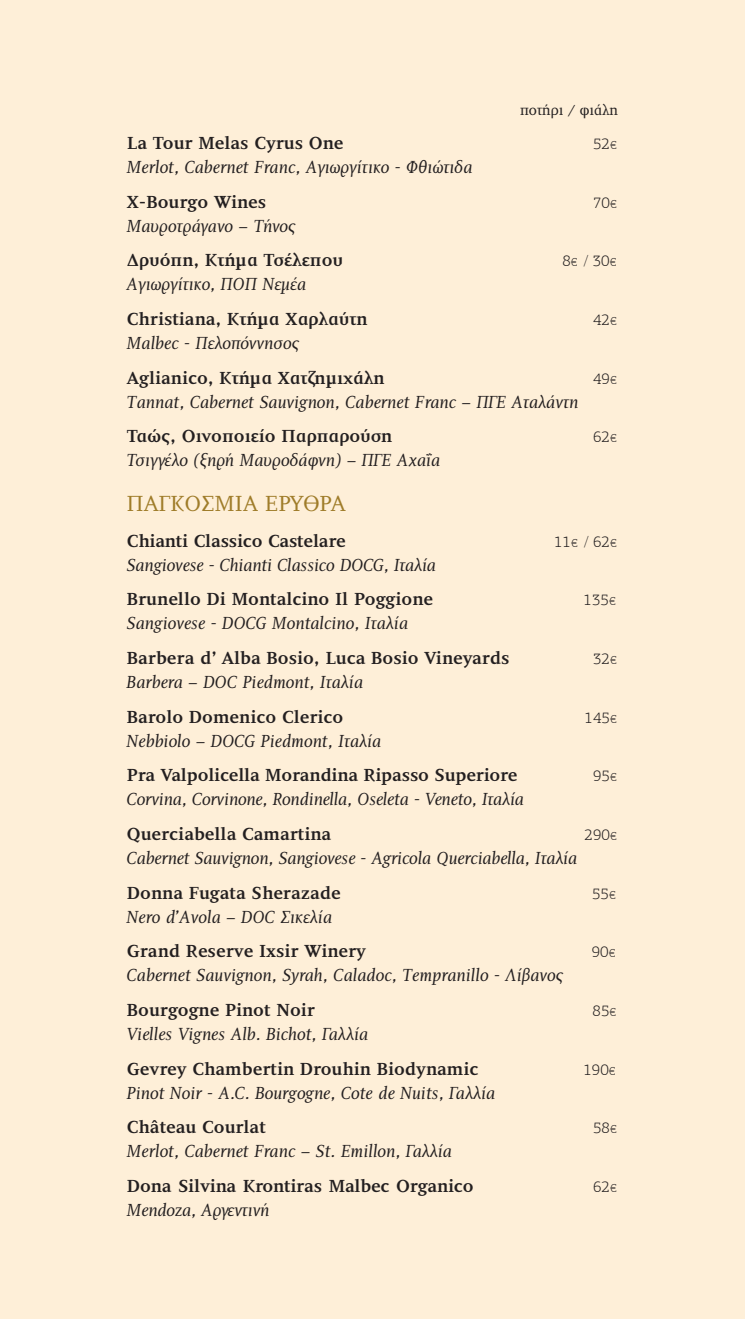
<style>
.page{position:relative;width:745px;height:1319px;background:#fff}
.page>*{position:absolute;margin:0;border:0;box-sizing:border-box;transform-origin:0 0}
.t1{font:22.5px "PF Diplomat";color:#9f7c29}
.t2{font:italic 18px "PF Diplomat";color:#231f20}
.t3{font:700 18px "PF Diplomat";color:#231f20}
.t4{font:300 15.75px "PF Agora Slab Pro";color:#231f20}
.t5{font:15px "PF Diplomat";color:#231f20}
.s1{font-size:12px}
</style>
<div class="page">
<div style="left:0;top:0;width:744px;height:1318px;background:#feefd8"></div>
<p class="t5" style="left:520px;top:102px;width:99px">ποτήρι / φιάλη</p>
<p class="t3" style="left:127px;top:133px;width:218px">La Tour Melas Cyrus One</p>
<p class="t4" style="left:592px;top:134px;width:25px">52<span class="s1">€</span></p>
<p class="t2" style="left:127px;top:157px;width:347px">Merlot, Cabernet Franc, Αγιωργίτικο - Φθιώτιδα</p>
<p class="t3" style="left:127px;top:192px;width:141px">X-Bourgo Wines</p>
<p class="t4" style="left:592px;top:193px;width:25px">70<span class="s1">€</span></p>
<p class="t2" style="left:127px;top:216px;width:169px">Μαυροτράγανο – Τήνος</p>
<p class="t3" style="left:127px;top:250px;width:217px">Δρυόπη, Κτήμα Τσέλεπου</p>
<p class="t4" style="left:562px;top:252px;width:55px">8<span class="s1">€</span> / 30<span class="s1">€</span></p>
<p class="t2" style="left:127px;top:275px;width:181px">Αγιωργίτικο, ΠΟΠ Νεμέα</p>
<p class="t3" style="left:127px;top:309px;width:242px">Christiana, Κτήμα Χαρλαύτη</p>
<p class="t4" style="left:592px;top:310px;width:25px">42<span class="s1">€</span></p>
<p class="t2" style="left:127px;top:333px;width:173px">Malbec - Πελοπόννησος</p>
<p class="t3" style="left:127px;top:368px;width:259px">Aglianico, Κτήμα Χατζημιχάλη</p>
<p class="t4" style="left:592px;top:369px;width:25px">49<span class="s1">€</span></p>
<p class="t2" style="left:127px;top:392px;width:453px">Tannat, Cabernet Sauvignon, Cabernet Franc – ΠΓΕ Αταλάντη</p>
<p class="t3" style="left:127px;top:426px;width:267px">Ταώς, Οινοποιείο Παρπαρούση</p>
<p class="t4" style="left:592px;top:427px;width:25px">62<span class="s1">€</span></p>
<p class="t2" style="left:127px;top:451px;width:315px">Τσιγγέλο (ξηρή Μαυροδάφνη) – ΠΓΕ Αχαΐα</p>
<p class="t1" style="left:127px;top:492px;width:220px">ΠΑΓΚΌΣΜΙΑ ΕΡΥΘΡΑ</p>
<p class="t3" style="left:127px;top:530px;width:220px">Chianti Classico Castelare</p>
<p class="t4" style="left:553px;top:532px;width:64px">11<span class="s1">€</span> / 62<span class="s1">€</span></p>
<p class="t2" style="left:127px;top:555px;width:310px">Sangiovese - Chianti Classico DOCG, Ιταλία</p>
<p class="t3" style="left:127px;top:589px;width:307px">Brunello Di Montalcino Il Poggione</p>
<p class="t4" style="left:583px;top:590px;width:33px">135<span class="s1">€</span></p>
<p class="t2" style="left:127px;top:614px;width:282px">Sangiovese - DOCG Montalcino, Ιταλία</p>
<p class="t3" style="left:127px;top:648px;width:384px">Barbera d’ Alba Bosio, Luca Bosio Vineyards</p>
<p class="t4" style="left:592px;top:649px;width:25px">32<span class="s1">€</span></p>
<p class="t2" style="left:127px;top:672px;width:237px">Barbera – DOC Piedmont, Ιταλία</p>
<p class="t3" style="left:127px;top:706px;width:218px">Barolo Domenico Clerico</p>
<p class="t4" style="left:584px;top:708px;width:33px">145<span class="s1">€</span></p>
<p class="t2" style="left:127px;top:731px;width:256px">Nebbiolo – DOCG Piedmont, Ιταλία</p>
<p class="t3" style="left:127px;top:765px;width:391px">Pra Valpolicella Morandina Ripasso Superiore</p>
<p class="t4" style="left:592px;top:766px;width:25px">95<span class="s1">€</span></p>
<p class="t2" style="left:127px;top:789px;width:398px">Corvina, Corvinone, Rondinella, Oseleta - Veneto, Ιταλία</p>
<p class="t3" style="left:127px;top:824px;width:206px">Querciabella Camartina</p>
<p class="t4" style="left:584px;top:825px;width:33px">290<span class="s1">€</span></p>
<p class="t2" style="left:127px;top:848px;width:451px">Cabernet Sauvignon, Sangiovese - Agricola Querciabella, Ιταλία</p>
<p class="t3" style="left:127px;top:882px;width:215px">Donna Fugata Sherazade</p>
<p class="t4" style="left:591px;top:883px;width:25px">55<span class="s1">€</span></p>
<p class="t2" style="left:127px;top:907px;width:206px">Nero d’Avola – DOC Σικελία</p>
<p class="t3" style="left:127px;top:941px;width:240px">Grand Reserve Ixsir Winery</p>
<p class="t4" style="left:591px;top:942px;width:25px">90<span class="s1">€</span></p>
<p class="t2" style="left:127px;top:965px;width:436px">Cabernet Sauvignon, Syrah, Caladoc, Tempranillo - Λίβανος</p>
<p class="t3" style="left:127px;top:999px;width:189px">Bourgogne Pinot Noir</p>
<p class="t4" style="left:592px;top:1001px;width:25px">85<span class="s1">€</span></p>
<p class="t2" style="left:127px;top:1024px;width:242px">Vielles Vignes Alb. Bichot, Γαλλία</p>
<p class="t3" style="left:127px;top:1058px;width:353px">Gevrey Chambertin Drouhin Biodynamic</p>
<p class="t4" style="left:583px;top:1059px;width:33px">190<span class="s1">€</span></p>
<p class="t2" style="left:127px;top:1083px;width:369px">Pinot Noir - A.C. Bourgogne, Cote de Nuits, Γαλλία</p>
<p class="t3" style="left:127px;top:1117px;width:140px">Château Courlat</p>
<p class="t4" style="left:592px;top:1118px;width:25px">58<span class="s1">€</span></p>
<p class="t2" style="left:127px;top:1141px;width:326px">Merlot, Cabernet Franc – St. Emillon, Γαλλία</p>
<p class="t3" style="left:127px;top:1175px;width:348px">Dona Silvina Krontiras Malbec Organico</p>
<p class="t4" style="left:592px;top:1177px;width:25px">62<span class="s1">€</span></p>
<p class="t2" style="left:127px;top:1200px;width:144px">Mendoza, Αργεντινή</p>
</div>
